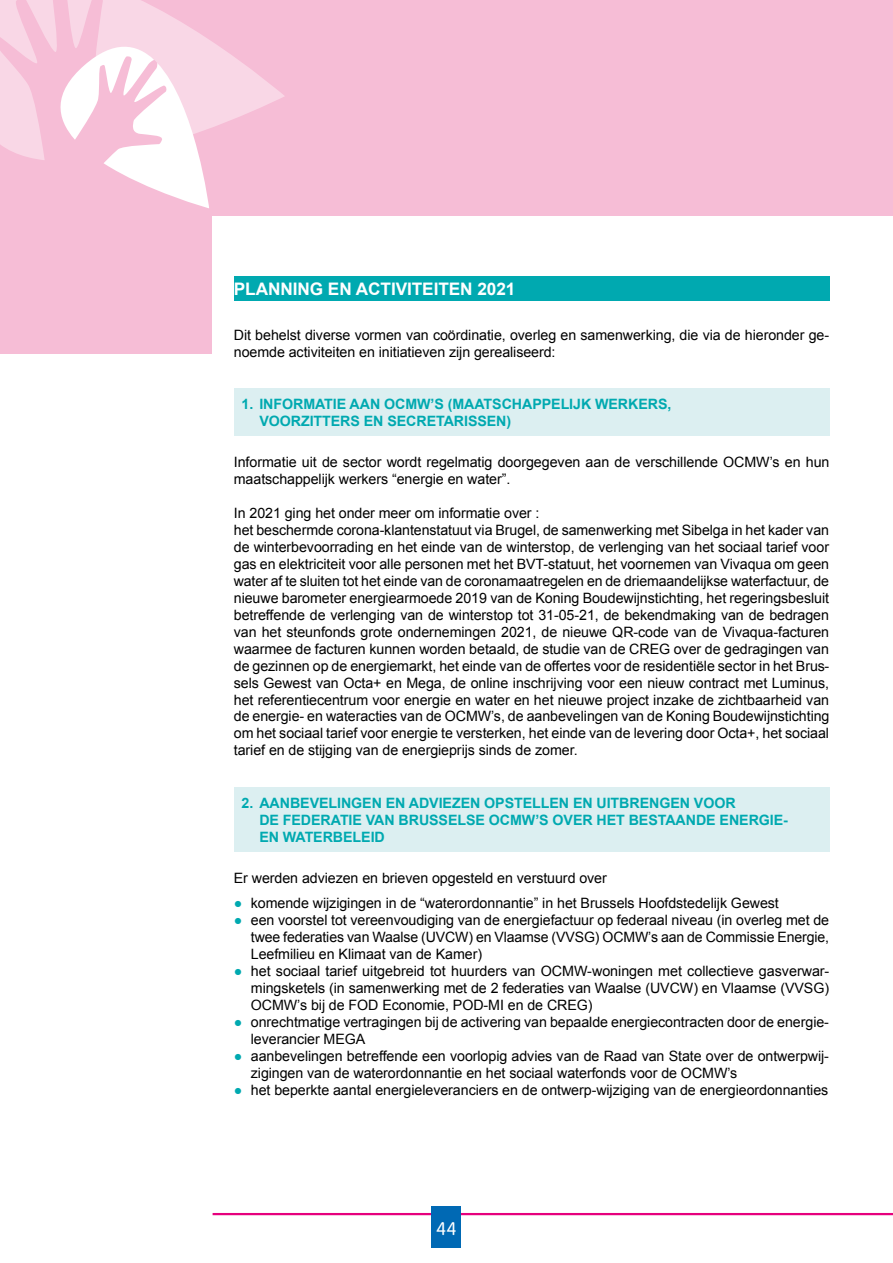
<style>
.page{position:relative;width:893px;height:1263px;background:#fff}
.page>*{position:absolute;margin:0;border:0;box-sizing:border-box;transform-origin:0 0}
.t1{font:300 18px "VAG Rounded";color:#fff}
.t2{font:700 17.25px "Arial";letter-spacing:-.005em;color:#fff}
.t3{font:14.25px/17px "Arial";letter-spacing:-.005em;color:#000}
.t4{font:700 14.25px/17px "Arial";letter-spacing:-.005em;color:#00a9b0}
.s1{font-weight:700;color:#00a9b0}
</style>
<div class="page">
<div style="left:0;top:0;width:893px;height:354px;background:#f6bdd6"></div>
<div style="left:213px;top:216px;width:680px;height:1047px;background:#fff"></div>
<svg style="left:104px;top:160px;width:105px;height:48px"></svg>
<svg style="left:0;top:0;width:285px;height:160px"></svg>
<hr style="left:213px;top:1213px;width:680px;height:2px;background:#e6007d">
<div style="left:432px;top:1205px;width:29px;height:42px;background:#0069b4"></div>
<div style="left:234px;top:276px;width:595px;height:25px;background:#00a9b0"></div>
<div style="left:234px;top:389px;width:595px;height:47px;background:#dceff1"></div>
<div style="left:234px;top:787px;width:595px;height:65px;background:#dceff1"></div>
<p class="t2" style="left:234px;top:277px;width:283px">PLANNING EN ACTIVITEITEN 2021</p>
<p class="t3" style="left:234px;top:326px;width:597px">Dit behelst diverse vormen van coördinatie, overleg en samenwerking, die via de hieronder ge&shy;noemde activiteiten en initiatieven zijn gerealiseerd:</p>
<p class="t4" style="left:259px;top:396px;width:414px;text-indent:-18px">1. INFORMATIE AAN OCMW’S (MAATSCHAPPELIJK WERKERS,<br>VOORZITTERS EN SECRETARISSEN)</p>
<p class="t3" style="left:234px;top:454px;width:597px">Informatie uit de sector wordt regelmatig doorgegeven aan de verschillende OCMW’s en hun maatschappelijk werkers “energie en water”.</p>
<p class="t3" style="left:234px;top:505px;width:597px">In 2021 ging het onder meer om informatie over :<br>het beschermde corona-klantenstatuut via Brugel, de samenwerking met Sibelga in het kader van de winterbevoorrading en het einde van de winterstop, de verlenging van het sociaal tarief voor gas en elektriciteit voor alle personen met het BVT-statuut, het voornemen van Vivaqua om geen water af te sluiten tot het einde van de coronamaatregelen en de driemaandelijkse waterfactuur, de nieuwe barometer energiearmoede 2019 van de Koning Boudewijnstichting, het regeringsbesluit betreffende de verlenging van de winterstop tot 31-05-21, de bekendmaking van de bedragen van het steunfonds grote ondernemingen 2021, de nieuwe QR-code van de Vivaqua-facturen waarmee de facturen kunnen worden betaald, de studie van de CREG over de gedragingen van de gezinnen op de energiemarkt, het einde van de offertes voor de residentiële sector in het Brus&shy;sels Gewest van Octa+ en Mega, de online inschrijving voor een nieuw contract met Luminus, het referentiecentrum voor energie en water en het nieuwe project inzake de zichtbaarheid van de energie- en wateracties van de OCMW’s, de aanbevelingen van de Koning Boudewijnstichting om het sociaal tarief voor energie te versterken, het einde van de levering door Octa+, het sociaal tarief en de stijging van de energieprijs sinds de zomer.</p>
<p class="t4" style="left:259px;top:795px;width:530px;text-indent:-18px">2. AANBEVELINGEN EN ADVIEZEN OPSTELLEN EN UITBRENGEN VOOR<br>DE FEDERATIE VAN BRUSSELSE OCMW’S OVER HET BESTAANDE ENERGIE-<br>EN WATERBELEID</p>
<p class="t3" style="left:234px;top:869px;width:375px">Er werden adviezen en brieven opgesteld en verstuurd over</p>
<p class="t3" style="left:234px;top:895px;width:547px"><span class="s1">●</span> komende wijzigingen in de “waterordonnantie” in het Brussels Hoofdstedelijk Gewest</p>
<p class="t3" style="left:251px;top:912px;width:580px;text-align:justify;text-indent:-17px"><span class="s1">●</span> een voorstel tot vereenvoudiging van de energiefactuur op federaal niveau (in overleg met de twee federaties van Waalse (UVCW) en Vlaamse (VVSG) OCMW’s aan de Commissie Energie, Leefmilieu en Klimaat van de Kamer)</p>
<p class="t3" style="left:251px;top:962px;width:580px;text-align:justify;text-indent:-17px"><span class="s1">●</span> het sociaal tarief uitgebreid tot huurders van OCMW-woningen met collectieve gasverwar&shy;mingsketels (in samenwerking met de 2 federaties van Waalse (UVCW) en Vlaamse (VVSG)<br>OCMW’s bij de FOD Economie, POD-MI en de CREG)</p>
<p class="t3" style="left:251px;top:1013px;width:580px;text-indent:-17px"><span class="s1">●</span> onrechtmatige vertragingen bij de activering van bepaalde energiecontracten door de energie&shy;leverancier MEGA</p>
<p class="t3" style="left:251px;top:1047px;width:580px;text-indent:-17px"><span class="s1">●</span> aanbevelingen betreffende een voorlopig advies van de Raad van State over de ontwerpwij&shy;zigingen van de waterordonnantie en het sociaal waterfonds voor de OCMW’s</p>
<p class="t3" style="left:234px;top:1081px;width:596px"><span class="s1">●</span> het beperkte aantal energieleveranciers en de ontwerp-wijziging van de energieordonnanties</p>
<p class="t1" style="left:437px;top:1218px;width:21px">44</p>
</div>
